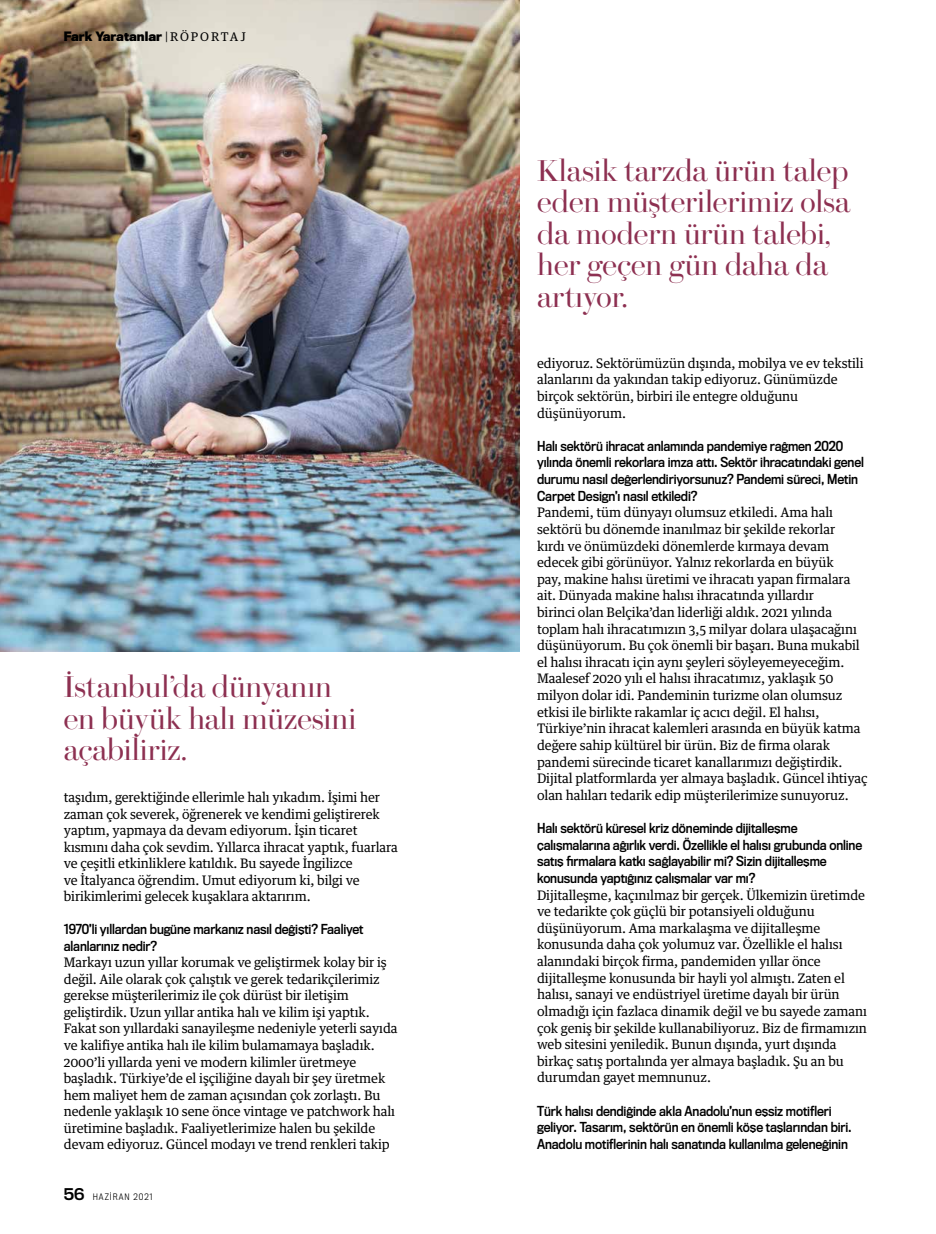
<style>
.page{position:relative;width:936px;height:1234px;background:#fff}
.page>*{position:absolute;margin:0;border:0;box-sizing:border-box;transform-origin:0 0}
.t1{font:30px/31.5px "Brunel Poster";color:#8d3051}
.t2{font:13.2px/16.6px "Guardian Text Egyp";letter-spacing:-.01em;color:#000}
.t3{font:12.75px/16.6px "Titling Gothic FB Narrow Standard";letter-spacing:-.01em;color:#000}
.t4{font:700 12px "Titling Gothic FB Narrow";color:#000}
.t5{font:300 8.25px "Titling Gothic FB Narrow";letter-spacing:.12em;color:#000}
.s1{font-family:"Guardian Text Egyp";font-weight:400}
.s2{font-family:"Titling Gothic FB Normal Standard";font-weight:400;font-size:15px}
</style>
<div class="page">
<img style="left:0;top:0;width:519px;height:651px">
<p class="t4" style="left:64px;top:28px;width:184px">Fark Yaratanlar <span class="s1">| RÖ P O RTA J</span></p>
<h1 class="t1" style="left:64px;top:670px;width:294px">İstanbul’da dünyanın en büyük halı müzesini açabiliriz.</h1>
<p class="t2" style="left:64px;top:787px;width:336px">taşıdım, gerektiğinde ellerimle halı yıkadım. İşimi her zaman çok severek, öğrenerek ve kendimi geliştirerek yaptım, yapmaya da devam ediyorum. İşin ticaret kısmını daha çok sevdim. Yıllarca ihracat yaptık, fuarlara ve çeşitli etkinliklere katıldık. Bu sayede İngilizce<br>ve İtalyanca öğrendim. Umut ediyorum ki, bilgi ve birikimlerimi gelecek kuşaklara aktarırım.</p>
<p class="t3" style="left:64px;top:920px;width:301px">1970’li yıllardan bugüne markanız nasıl değişti? Faaliyet alanlarınız nedir?</p>
<p class="t2" style="left:64px;top:952px;width:335px">Markayı uzun yıllar korumak ve geliştirmek kolay bir iş değil. Aile olarak çok çalıştık ve gerek tedarikçilerimiz gerekse müşterilerimiz ile çok dürüst bir iletişim geliştirdik. Uzun yıllar antika halı ve kilim işi yaptık.<br>Fakat son yıllardaki sanayileşme nedeniyle yeterli sayıda ve kalifiye antika halı ile kilim bulamamaya başladık.<br>2000’li yıllarda yeni ve modern kilimler üretmeye başladık. Türkiye’de el işçiliğine dayalı bir şey üretmek hem maliyet hem de zaman açısından çok zorlaştı. Bu nedenle yaklaşık 10 sene önce vintage ve patchwork halı üretimine başladık. Faaliyetlerimize halen bu şekilde devam ediyoruz. Güncel modayı ve trend renkleri takip</p>
<p class="t5" style="left:64px;top:1191px;width:90px"><span class="s2">56</span> HAZİRAN 2021</p>
<h1 class="t1" style="left:537px;top:153px;width:314px">Klasik tarzda ürün talep eden müşterilerimiz olsa da modern ürün talebi, her geçen gün daha da artıyor.</h1>
<p class="t2" style="left:537px;top:353px;width:328px">ediyoruz. Sektörümüzün dışında, mobilya ve ev tekstili alanlarını da yakından takip ediyoruz. Günümüzde birçok sektörün, birbiri ile entegre olduğunu düşünüyorum.</p>
<p class="t3" style="left:537px;top:437px;width:328px">Halı sektörü ihracat anlamında pandemiye rağmen 2020 yılında önemli rekorlara imza attı. Sektör ihracatındaki genel durumu nasıl değerlendiriyorsunuz? Pandemi süreci, Metin Carpet Design’ı nasıl etkiledi?</p>
<p class="t2" style="left:537px;top:503px;width:332px">Pandemi, tüm dünyayı olumsuz etkiledi. Ama halı sektörü bu dönemde inanılmaz bir şekilde rekorlar<br>kırdı ve önümüzdeki dönemlerde kırmaya devam edecek gibi görünüyor. Yalnız rekorlarda en büyük<br>pay, makine halısı üretimi ve ihracatı yapan firmalara ait. Dünyada makine halısı ihracatında yıllardır<br>birinci olan Belçika’dan liderliği aldık. 2021 yılında toplam halı ihracatımızın 3,5 milyar dolara ulaşacağını düşünüyorum. Bu çok önemli bir başarı. Buna mukabil el halısı ihracatı için aynı şeyleri söyleyemeyeceğim.<br>Maalesef 2020 yılı el halısı ihracatımız, yaklaşık 50 milyon dolar idi. Pandeminin turizme olan olumsuz etkisi ile birlikte rakamlar iç acıcı değil. El halısı, Türkiye’nin ihracat kalemleri arasında en büyük katma değere sahip kültürel bir ürün. Biz de firma olarak pandemi sürecinde ticaret kanallarımızı değiştirdik.<br>Dijital platformlarda yer almaya başladık. Güncel ihtiyaç olan halıları tedarik edip müşterilerimize sunuyoruz.</p>
<p class="t3" style="left:537px;top:819px;width:326px">Halı sektörü küresel kriz döneminde dijitalleşme çalışmalarına ağırlık verdi. Özellikle el halısı grubunda online satış firmalara katkı sağlayabilir mi? Sizin dijitalleşme konusunda yaptığınız çalışmalar var mı?</p>
<p class="t2" style="left:537px;top:885px;width:331px">Dijitalleşme, kaçınılmaz bir gerçek. Ülkemizin üretimde ve tedarikte çok güçlü bir potansiyeli olduğunu düşünüyorum. Ama markalaşma ve dijitalleşme konusunda daha çok yolumuz var. Özellikle el halısı alanındaki birçok firma, pandemiden yıllar önce dijitalleşme konusunda bir hayli yol almıştı. Zaten el halısı, sanayi ve endüstriyel üretime dayalı bir ürün olmadığı için fazlaca dinamik değil ve bu sayede zamanı çok geniş bir şekilde kullanabiliyoruz. Biz de firmamızın web sitesini yeniledik. Bunun dışında, yurt dışında birkaç satış portalında yer almaya başladık. Şu an bu durumdan gayet memnunuz.</p>
<p class="t3" style="left:537px;top:1101px;width:316px">Türk halısı dendiğinde akla Anadolu’nun eşsiz motifleri geliyor. Tasarım, sektörün en önemli köşe taşlarından biri.<br>Anadolu motiflerinin halı sanatında kullanılma geleneğinin</p>
</div>
